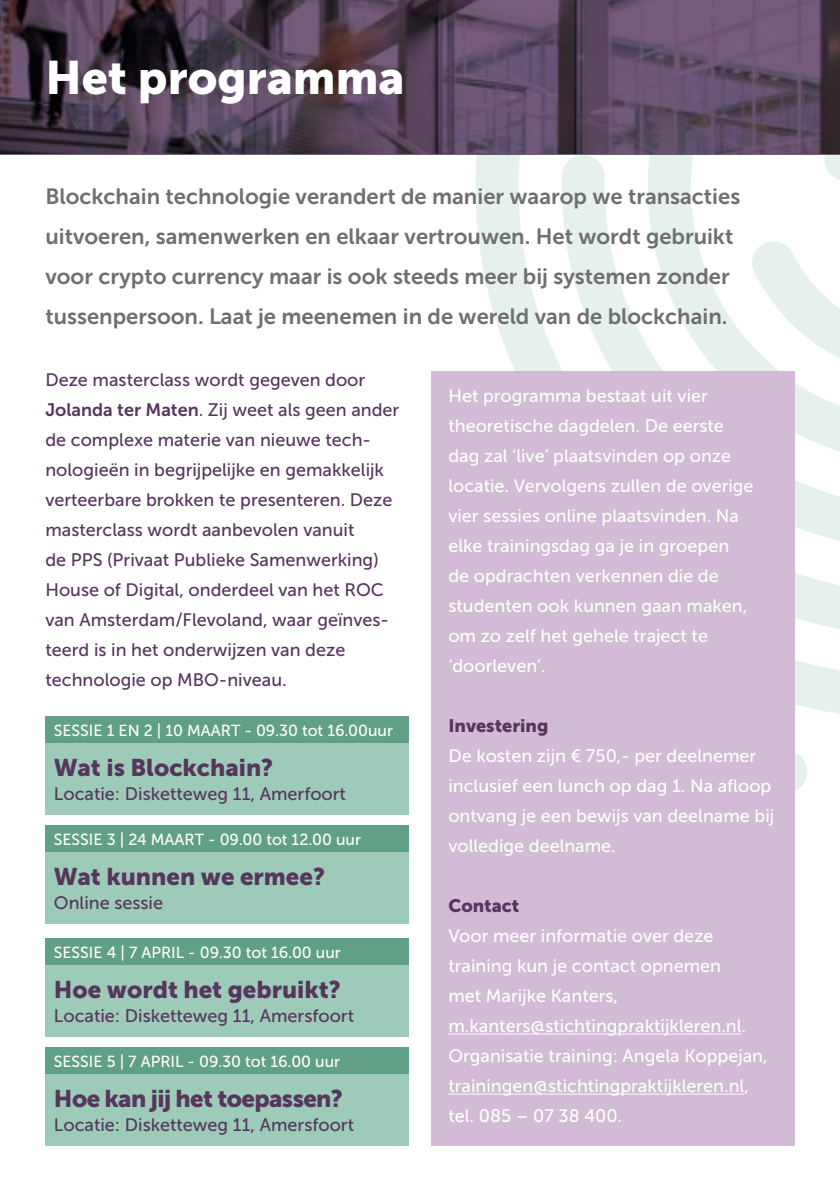
<style>
.page{position:relative;width:840px;height:1191px;background:#fff}
.page>*{position:absolute;margin:0;border:0;box-sizing:border-box;transform-origin:0 0}
.t1{font:46.6px "Museo Sans 900";color:#fff}
.t2{font:24px "Museo Sans 900";color:#56365c}
.t3{font:24px "Museo Sans 900";letter-spacing:-.025em;color:#56365c}
.t4{font:22px/40px "Museo Sans 700";color:#706f6f}
.t5{font:18px/30px "Museo Sans 500";color:#fff}
.t6{font:18px/30px "Museo Sans 500";color:#56365c}
.t7{font:18px "Museo Sans 900";color:#56365c}
.t8{font:16px "Museo Sans 500";color:#fff}
.s1{font-family:"Museo Sans 700"}
</style>
<div class="page">
<svg style="left:460px;top:154px;width:341px;height:233px"></svg>
<svg style="left:725px;top:154px;width:114px;height:226px"></svg>
<svg style="left:794px;top:387px;width:45px;height:327px;fill:#e6f1ed"></svg>
<svg style="left:794px;top:604px;width:15px;height:189px"></svg>
<div style="left:431px;top:371px;width:363px;height:774px;background:#d2bbd5"></div>
<hr style="left:448px;top:1033px;width:293px;height:1px;background:#fff">
<hr style="left:448px;top:1093px;width:296px;height:1px;background:#fff">
<div style="left:45px;top:742px;width:363px;height:72px;background:#9dcab9"></div>
<div style="left:45px;top:852px;width:363px;height:71px;background:#9dcab9"></div>
<div style="left:45px;top:964px;width:363px;height:72px;background:#9dcab9"></div>
<div style="left:45px;top:1073px;width:363px;height:72px;background:#9dcab9"></div>
<svg style="left:0;top:0;width:839px;height:154px"></svg>
<div style="left:45px;top:716px;width:363px;height:26px;background:#60a086"></div>
<div style="left:45px;top:825px;width:363px;height:27px;background:#60a086"></div>
<div style="left:45px;top:938px;width:363px;height:26px;background:#60a086"></div>
<div style="left:45px;top:1047px;width:363px;height:26px;background:#60a086"></div>
<h1 class="t1" style="left:45px;top:51px;width:360px">Het programma</h1>
<p class="t4" style="left:45px;top:176px;width:696px">Blockchain technologie verandert de manier waarop we transacties uitvoeren, samenwerken en elkaar vertrouwen. Het wordt gebruikt voor crypto currency maar is ook steeds meer bij systemen zonder tussenpersoon. Laat je meenemen in de wereld van de blockchain.</p>
<p class="t6" style="left:45px;top:365px;width:355px">Deze masterclass wordt gegeven door <span class="s1">Jolanda ter Maten</span>. Zij weet als geen ander de complexe materie van nieuwe tech&shy;nologieën in begrijpelijke en gemakkelijk verteerbare brokken te presenteren. Deze masterclass wordt aanbevolen vanuit<br>de PPS (Privaat Publieke Samenwerking)<br>House of Digital, onderdeel van het ROC van Amsterdam/Flevoland, waar geïnves&shy;teerd is in het onderwijzen van deze technologie op MBO-niveau.</p>
<p class="t8" style="left:54px;top:721px;width:340px">SESSIE 1 EN 2 | 10 MAART - 09.30 tot 16.00uur</p>
<h2 class="t2" style="left:54px;top:753px;width:221px">Wat is Blockchain?</h2>
<p class="t6" style="left:54px;top:778px;width:293px">Locatie: Disketteweg 11, Amerfoort</p>
<p class="t8" style="left:54px;top:830px;width:308px">SESSIE 3 | 24 MAART - 09.00 tot 12.00 uur</p>
<h2 class="t2" style="left:54px;top:862px;width:272px">Wat kunnen we ermee?</h2>
<p class="t6" style="left:54px;top:887px;width:111px">Online sessie</p>
<p class="t8" style="left:54px;top:943px;width:288px">SESSIE 4 | 7 APRIL - 09.30 tot 16.00 uur</p>
<h2 class="t2" style="left:54px;top:975px;width:288px">Hoe wordt het gebruikt?</h2>
<p class="t6" style="left:54px;top:1000px;width:301px">Locatie: Disketteweg 11, Amersfoort</p>
<p class="t8" style="left:54px;top:1052px;width:287px">SESSIE 5 | 7 APRIL - 09.30 tot 16.00 uur</p>
<h2 class="t3" style="left:54px;top:1084px;width:290px">Hoe kan jij het toepassen?</h2>
<p class="t6" style="left:54px;top:1109px;width:301px">Locatie: Disketteweg 11, Amersfoort</p>
<p class="t5" style="left:448px;top:381px;width:306px">Het programma bestaat uit vier theoretische dagdelen. De eerste dag zal ‘live’ plaatsvinden op onze locatie. Vervolgens zullen de overige vier sessies online plaatsvinden. Na elke trainingsdag ga je in groepen de opdrachten verkennen die de studenten ook kunnen gaan maken, om zo zelf het gehele traject te ‘doorleven’.</p>
<p class="t7" style="left:448px;top:715px;width:101px">Investering</p>
<p class="t5" style="left:448px;top:741px;width:327px">De kosten zijn € 750,- per deelnemer inclusief een lunch op dag 1. Na afloop ontvang je een bewijs van deelname bij volledige deelname.</p>
<p class="t7" style="left:448px;top:895px;width:72px">Contact</p>
<p class="t5" style="left:448px;top:921px;width:321px">Voor meer informatie over deze training kun je contact opnemen<br>met Marijke Kanters, m.kanters@stichtingpraktijkleren.nl.<br>Organisatie training: Angela Koppejan, trainingen@stichtingpraktijkleren.nl, tel. 085 – 07 38 400.</p>
</div>
